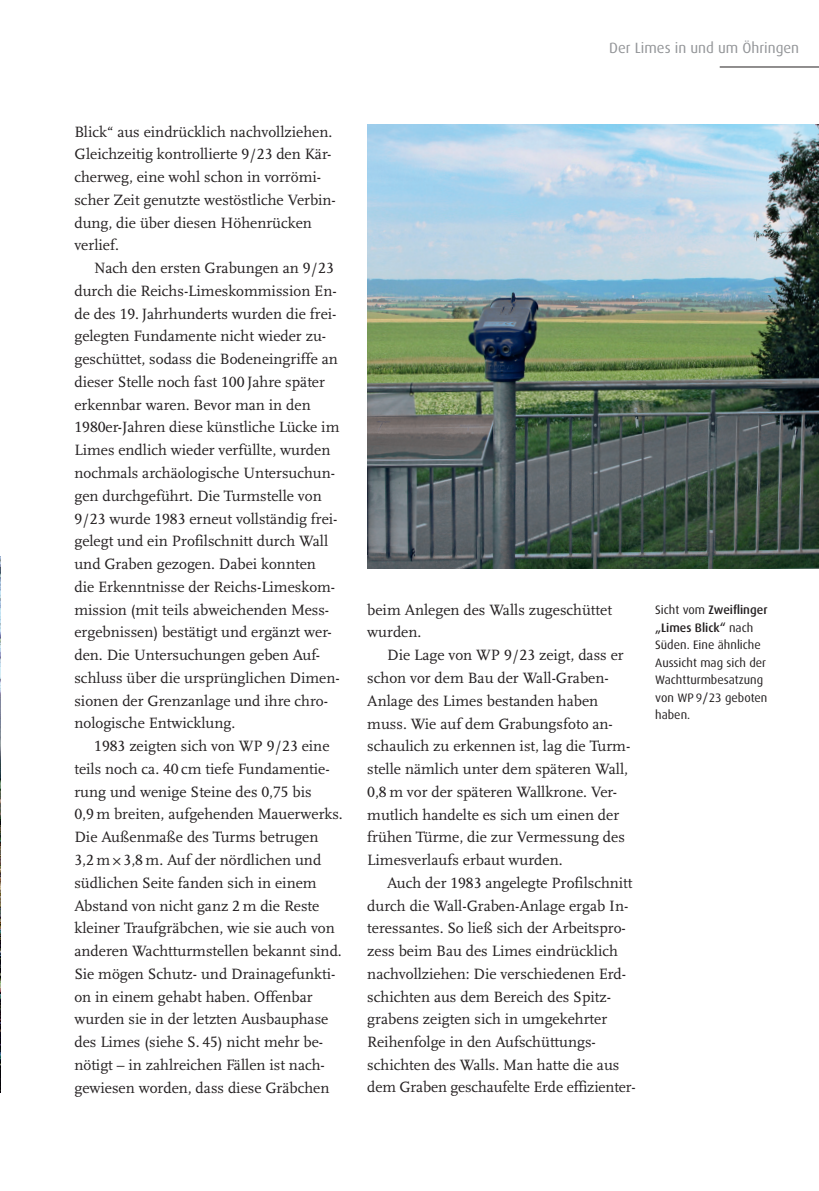
<style>
.page{position:relative;width:819px;height:1191px;background:#fff}
.page>*{position:absolute;margin:0;border:0;box-sizing:border-box;transform-origin:0 0}
.t1{font:15.58px/22.8px "Scala LF";color:#231f20}
.t2{font:14.88px "MP Dax Pro";color:#939598}
.t3{font:12.25px/17.5px "MP Dax Pro";color:#231f20}
.s1{font-weight:500}
</style>
<div class="page">
<hr style="left:719px;top:67px;width:100px;height:1px;background:#231f20">
<img style="left:0;top:556px;width:1px;height:536px">
<img style="left:367px;top:124px;width:452px;height:445px">
<p class="t2" style="left:609px;top:42px;width:191px">Der Limes in und um Öhringen</p>
<p class="t1" style="left:74px;top:121px;width:263px">Blick“ aus eindrücklich nachvollziehen.<br>Gleichzeitig kontrollierte 9/23 den Kär&shy;cherweg, eine wohl schon in vorrömi&shy;scher Zeit genutzte westöstliche Verbin&shy;dung, die über diesen Höhenrücken verlief.</p>
<p class="t1" style="left:74px;top:258px;width:267px;text-indent:20px">Nach den ersten Grabungen an 9/23 durch die Reichs-Limeskommission En&shy;de des 19. Jahrhunderts wurden die frei&shy;gelegten Fundamente nicht wieder zu - geschüttet, sodass die Bodeneingriffe an dieser Stelle noch fast 100 Jahre später erkennbar waren. Bevor man in den 1980er-Jahren diese künstliche Lücke im Limes endlich wieder verfüllte, wurden nochmals archäologische Untersuchun&shy;gen durchgeführt. Die Turmstelle von 9/23 wurde 1983 erneut vollständig frei&shy;gelegt und ein Profilschnitt durch Wall und Graben gezogen. Dabei konnten<br>die Erkenntnisse der Reichs-Limeskom&shy;mission (mit teils abweichenden Mess - ergebnissen) bestätigt und ergänzt wer&shy;den. Die Untersuchungen geben Auf&shy;schluss über die ursprünglichen Dimen&shy;sionen der Grenzanlage und ihre chro&shy;nologische Entwicklung.</p>
<p class="t1" style="left:74px;top:736px;width:270px;text-indent:20px">1983 zeigten sich von WP 9/23 eine teils noch ca. 40 cm tiefe Fundamentie&shy;rung und wenige Steine des 0,75 bis<br>0,9 m breiten, aufgehenden Mauerwerks.<br>Die Außenmaße des Turms betrugen<br>3,2 m × 3,8 m. Auf der nördlichen und südlichen Seite fanden sich in einem Abstand von nicht ganz 2 m die Reste kleiner Traufgräbchen, wie sie auch von anderen Wachtturmstellen bekannt sind.<br>Sie mögen Schutz- und Drainagefunkti&shy;on in einem gehabt haben. Offenbar wurden sie in der letzten Ausbauphase des Limes (siehe S. 45) nicht mehr be - nötigt – in zahlreichen Fällen ist nach - gewiesen worden, dass diese Gräbchen</p>
<p class="t1" style="left:367px;top:599px;width:246px">beim Anlegen des Walls zugeschüttet wurden.</p>
<p class="t1" style="left:367px;top:645px;width:264px;text-indent:20px">Die Lage von WP 9/23 zeigt, dass er schon vor dem Bau der Wall-Graben-Anlage des Limes bestanden haben muss. Wie auf dem Grabungsfoto an&shy;schaulich zu erkennen ist, lag die Turm&shy;stelle nämlich unter dem späteren Wall, 0,8 m vor der späteren Wallkrone. Ver&shy;mutlich handelte es sich um einen der frühen Türme, die zur Vermessung des Limesverlaufs erbaut wurden.</p>
<p class="t1" style="left:367px;top:872px;width:270px;text-indent:20px">Auch der 1983 angelegte Profilschnitt durch die Wall-Graben-Anlage ergab In&shy;teressantes. So ließ sich der Arbeitspro&shy;zess beim Bau des Limes eindrücklich nachvollziehen: Die verschiedenen Erd&shy;schichten aus dem Bereich des Spitz - grabens zeigten sich in umgekehrter Reihenfolge in den Aufschüttungs&shy;schichten des Walls. Man hatte die aus dem Graben geschaufelte Erde effizienter -</p>
<p class="t3" style="left:655px;top:602px;width:114px">Sicht vom <span class="s1">Zweiflinger „Limes Blick“</span> nach<br>Süden. Eine ähnliche<br>Aussicht mag sich der<br>Wachtturmbesatzung von WP 9/23 geboten haben.</p>
</div>
